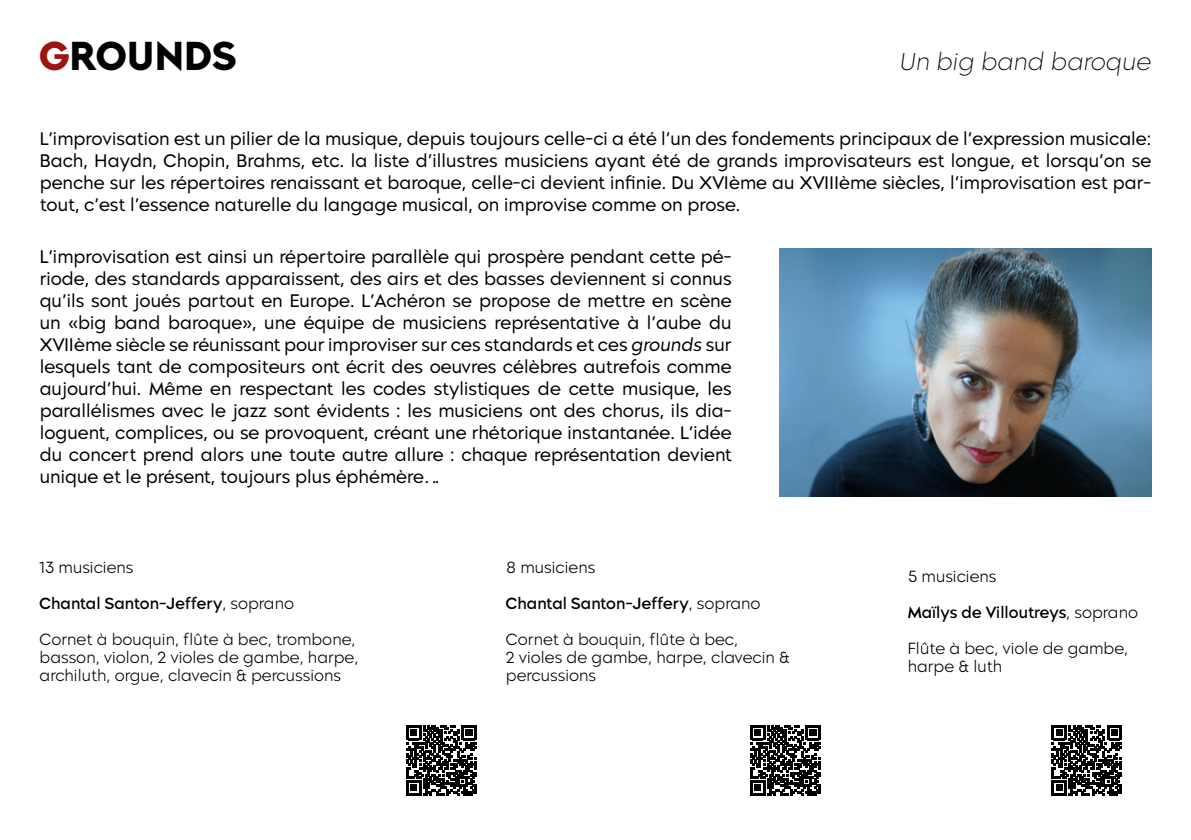
<style>
.page{position:relative;width:1191px;height:840px;background:#fff}
.page>*{position:absolute;margin:0;border:0;box-sizing:border-box;transform-origin:0 0}
.t1{font:700 40px "Morn";color:#000}
.t2{font:italic 200 24px "Morn";color:#000}
.t3{font:18px/22px "Morn";color:#000;text-align:justify}
.t4{font:300 16px/18px "Morn";color:#000}
.t5{font:500 16px "Morn";color:#000}
.s1{color:#9e1510}
.s2{font-style:italic}
.s3{font-weight:300}
</style>
<div class="page">
<img style="left:779px;top:249px;width:372px;height:247px">
<svg style="left:1051px;top:725px;width:70px;height:70px"></svg>
<svg style="left:750px;top:725px;width:70px;height:70px"></svg>
<svg style="left:406px;top:725px;width:70px;height:70px"></svg>
<h1 class="t1" style="left:40px;top:32px;width:198px"><span class="s1">G</span>ROUNDS</h1>
<h2 class="t2" style="left:900px;top:47px;width:253px">Un big band baroque</h2>
<p class="t3" style="left:40px;top:128px;width:1113px">L’improvisation est un pilier de la musique, depuis toujours celle-ci a été l’un des fondements principaux de l’expression musicale:<br>Bach, Haydn, Chopin, Brahms, etc. la liste d’illustres musiciens ayant été de grands improvisateurs est longue, et lorsqu’on se penche sur les répertoires renaissant et baroque, celle-ci devient infinie. Du XVIème au XVIIIème siècles, l’improvisation est par&shy;tout, c’est l’essence naturelle du langage musical, on improvise comme on prose.</p>
<p class="t3" style="left:40px;top:245px;width:693px">L’improvisation est ainsi un répertoire parallèle qui prospère pendant cette pé&shy;riode, des standards apparaissent, des airs et des basses deviennent si connus qu’ils sont joués partout en Europe. L’Achéron se propose de mettre en scène un «big band baroque», une équipe de musiciens représentative à l’aube du XVIIème siècle se réunissant pour improviser sur ces standards et ces <span class="s2">grounds</span> sur lesquels tant de compositeurs ont écrit des oeuvres célèbres autrefois comme aujourd’hui. Même en respectant les codes stylistiques de cette musique, les parallélismes avec le jazz sont évidents : les musiciens ont des chorus, ils dia&shy;loguent, complices, ou se provoquent, créant une rhétorique instantanée. L’idée du concert prend alors une toute autre allure : chaque représentation devient unique et le présent, toujours plus éphémère…</p>
<p class="t4" style="left:40px;top:558px;width:95px">13 musiciens</p>
<p class="t5" style="left:40px;top:593px;width:256px">Chantal Santon-Jeffery<span class="s3">, soprano</span></p>
<p class="t4" style="left:40px;top:630px;width:320px">Cornet à bouquin, flûte à bec, trombone, basson, violon, 2 violes de gambe, harpe, archiluth, orgue, clavecin &amp; percussions</p>
<p class="t4" style="left:506px;top:558px;width:91px">8 musiciens</p>
<p class="t5" style="left:506px;top:593px;width:256px">Chantal Santon-Jeffery<span class="s3">, soprano</span></p>
<p class="t4" style="left:506px;top:630px;width:285px">Cornet à bouquin, flûte à bec,<br>2 violes de gambe, harpe, clavecin &amp; percussions</p>
<p class="t4" style="left:907px;top:567px;width:90px">5 musiciens</p>
<p class="t5" style="left:907px;top:602px;width:232px">Maïlys de Villoutreys<span class="s3">, soprano</span></p>
<p class="t4" style="left:907px;top:639px;width:222px">Flûte à bec, viole de gambe, harpe &amp; luth</p>
</div>
